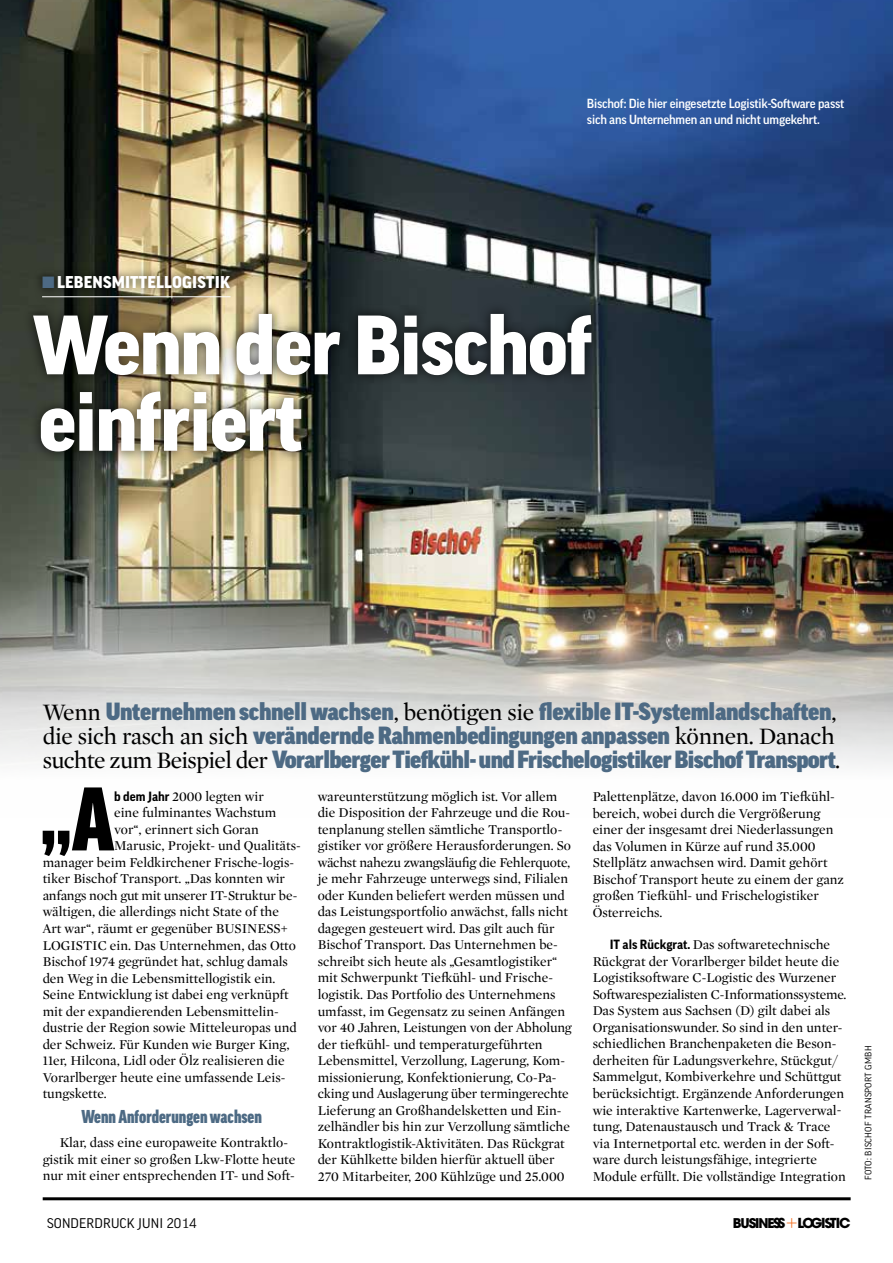
<style>
.page{position:relative;width:893px;height:1263px;background:#fff}
.page>*{position:absolute;margin:0;border:0;box-sizing:border-box;transform-origin:0 0}
.t1{font:900 86.85px "Weekend Condensed";color:#000}
.t2{font:900 81px/76.5px "Weekend";letter-spacing:-.015em;color:#fff}
.t3{font:900 24px/24px "Weekend";letter-spacing:-.015em;color:#4d6a84}
.t4{font:900 18px "Weekend Condensed";color:#4d6a84}
.t5{font:900 16.5px "Weekend";letter-spacing:.01em;color:#fff}
.t6{font:13.8px/16.5px "Mercury Display";color:#000}
.t7{font:13.5px "Weekend";letter-spacing:.01em;color:#000}
.t8{font:700 13.35px "ITC Avant Garde Std";letter-spacing:-.08em;color:#000}
.t9{font:500 12.75px/16.5px "Weekend";letter-spacing:-.015em;color:#fff}
.t10{font:9px "Weekend";letter-spacing:.025em;color:#000}
.s1{color:#4d6a84}
.s2{font-family:"Mercury Display";font-weight:400;color:#000}
.s3{font-family:"Weekend";font-weight:700;font-size:12.9px}
.s4{font-family:"Avant Gard Goth EFOP Bold Alt";font-weight:400;font-size:15.15px}
.s5{font-family:"Koz Go Pro";font-weight:400;color:#f36f21}
.s6{font-size:13.65px}
</style>
<div class="page">
<img style="left:0;top:0;width:893px;height:766px">
<hr style="left:43px;top:1197px;width:808px;height:3px;background:#000">
<div style="left:33px;top:266px;width:206px;height:41px;background:#000;opacity:.75"></div>
<hr style="left:42px;top:296px;width:189px;height:1px;background:#fff">
<div style="left:22px;top:302px;width:581px;height:161px;background:#000;opacity:.75"></div>
<p class="t9" style="left:587px;top:95px;width:259px">Bischof: Die hier eingesetzte Logistik-Software passt sich ans Unternehmen an und nicht umgekehrt.</p>
<p class="t5" style="left:42px;top:273px;width:189px"><span class="s1">■</span>LEBENSMITTELLOGISTIK</p>
<h2 class="t2" style="left:32px;top:307px;width:561px">Wenn der Bischof einfriert</h2>
<p class="t3" style="left:43px;top:699px;width:799px"><span class="s2">Wenn</span> Unternehmen schnell wachsen<span class="s2">, benötigen sie</span> flexible IT-Systemlandschaften<span class="s2">, die sich rasch an sich</span> verändernde Rahmenbedingungen anpassen <span class="s2">können. Danach suchte zum Beispiel der</span> Vorarlberger Tiefkühl- und Frischelogistiker Bischof Transport<span class="s2">.</span></p>
<h1 class="t1" style="left:41px;top:768px;width:75px">„A</h1>
<p class="t6" style="left:114px;top:787px;width:151px"><span class="s3">b dem Jahr</span> 2000 legten wir</p>
<p class="t6" style="left:114px;top:804px;width:164px">eine fulminantes Wachstum</p>
<p class="t6" style="left:114px;top:821px;width:146px">vor“, erinnert sich Goran</p>
<p class="t6" style="left:114px;top:837px;width:188px">Marusic, Projekt- und Qualitäts-</p>
<p class="t6" style="left:43px;top:854px;width:253px">manager beim Feldkirchener Frische-logis-</p>
<p class="t6" style="left:43px;top:870px;width:244px">tiker Bischof Transport. „Das konnten wir</p>
<p class="t6" style="left:43px;top:887px;width:256px">anfangs noch gut mit unserer IT-Struktur be-</p>
<p class="t6" style="left:43px;top:903px;width:238px">wältigen, die allerdings nicht State of the</p>
<p class="t6" style="left:43px;top:920px;width:247px">Art war“, räumt er gegenüber BUSINESS+</p>
<p class="t6" style="left:43px;top:936px;width:255px">LOGISTIC ein. Das Unternehmen, das Otto</p>
<p class="t6" style="left:43px;top:953px;width:247px">Bischof 1974 gegründet hat, schlug damals</p>
<p class="t6" style="left:43px;top:969px;width:234px">den Weg in die Lebensmittellogistik ein.</p>
<p class="t6" style="left:43px;top:986px;width:247px">Seine Entwicklung ist dabei eng verknüpft</p>
<p class="t6" style="left:43px;top:1002px;width:238px">mit der expandierenden Lebensmittelin-</p>
<p class="t6" style="left:43px;top:1019px;width:255px">dustrie der Region sowie Mitteleuropas und</p>
<p class="t6" style="left:43px;top:1035px;width:248px">der Schweiz. Für Kunden wie Burger King,</p>
<p class="t6" style="left:43px;top:1052px;width:243px">11er, Hilcona, Lidl oder Ölz realisieren die</p>
<p class="t6" style="left:43px;top:1068px;width:244px">Vorarlberger heute eine umfassende Leis-</p>
<p class="t6" style="left:43px;top:1085px;width:65px">tungskette.</p>
<h3 class="t4" style="left:81px;top:1107px;width:182px">Wenn Anforderungen wachsen</h3>
<p class="t6" style="left:43px;top:1134px;width:254px;text-indent:17px">Klar, dass eine europaweite Kontraktlo&shy;gistik mit einer so großen Lkw-Flotte heute nur mit einer entsprechenden IT- und Soft-</p>
<p class="t6" style="left:318px;top:788px;width:256px">wareunterstützung möglich ist. Vor allem die Disposition der Fahrzeuge und die Rou&shy;tenplanung stellen sämtliche Transportlo&shy;gistiker vor größere Herausforderungen. So wächst nahezu zwangsläufig die Fehlerquote, je mehr Fahrzeuge unterwegs sind, Filialen oder Kunden beliefert werden müssen und das Leistungsportfolio anwächst, falls nicht dagegen gesteuert wird. Das gilt auch für Bischof Transport. Das Unternehmen be&shy;schreibt sich heute als „Gesamtlogistiker“ mit Schwerpunkt Tiefkühl- und Frische&shy;logistik. Das Portfolio des Unternehmens umfasst, im Gegensatz zu seinen Anfängen vor 40 Jahren, Leistungen von der Abholung der tiefkühl- und temperaturgeführten Lebensmittel, Verzollung, Lagerung, Kom&shy;missionierung, Konfektionierung, Co-Pa&shy;cking und Auslagerung über termingerechte Lieferung an Großhandelsketten und Ein&shy;zelhändler bis hin zur Verzollung sämtliche Kontraktlogistik-Aktivitäten. Das Rückgrat der Kühlkette bilden hierfür aktuell über 270 Mitarbeiter, 200 Kühlzüge und 25.000</p>
<p class="t6" style="left:593px;top:788px;width:253px">Palettenplätze, davon 16.000 im Tiefkühl&shy;bereich, wobei durch die Vergrößerung einer der insgesamt drei Niederlassungen das Volumen in Kürze auf rund 35.000<br>Stellplätz anwachsen wird. Damit gehört Bischof Transport heute zu einem der ganz großen Tiefkühl- und Frischelogistiker Österreichs.</p>
<p class="t6" style="left:593px;top:936px;width:255px;text-indent:17px"><span class="s3">IT als Rückgrat.</span> Das softwaretechnische Rückgrat der Vorarlberger bildet heute die Logistiksoftware C-Logistic des Wurzener Softwarespezialisten C-Informationssysteme.<br>Das System aus Sachsen (D) gilt dabei als Organisationswunder. So sind in den unter&shy;schiedlichen Branchenpaketen die Beson&shy;derheiten für Ladungsverkehre, Stückgut/ Sammelgut, Kombiverkehre und Schüttgut berücksichtigt. Ergänzende Anforderungen wie interaktive Kartenwerke, Lagerverwal&shy;tung, Datenaustausch und Track &amp; Trace via Internetportal etc. werden in der Soft&shy;ware durch leistungsfähige, integrierte Module erfüllt. Die vollständige Integration</p>
<p class="t7" style="left:47px;top:1215px;width:151px">SONDERDRUCK JUNI 2014</p>
<p class="t8" style="left:733px;top:1214px;width:119px">BUSINE<span class="s4">$</span><span class="s5">＋</span><span class="s6">LOGI</span><span class="s4">S</span><span class="s6">IC</span></p>
<p class="t10" style="left:863px;top:1180px;width:136px;rotate:-90deg">FOTO: BISCHOF TRANSPORT GMBH</p>
</div>
